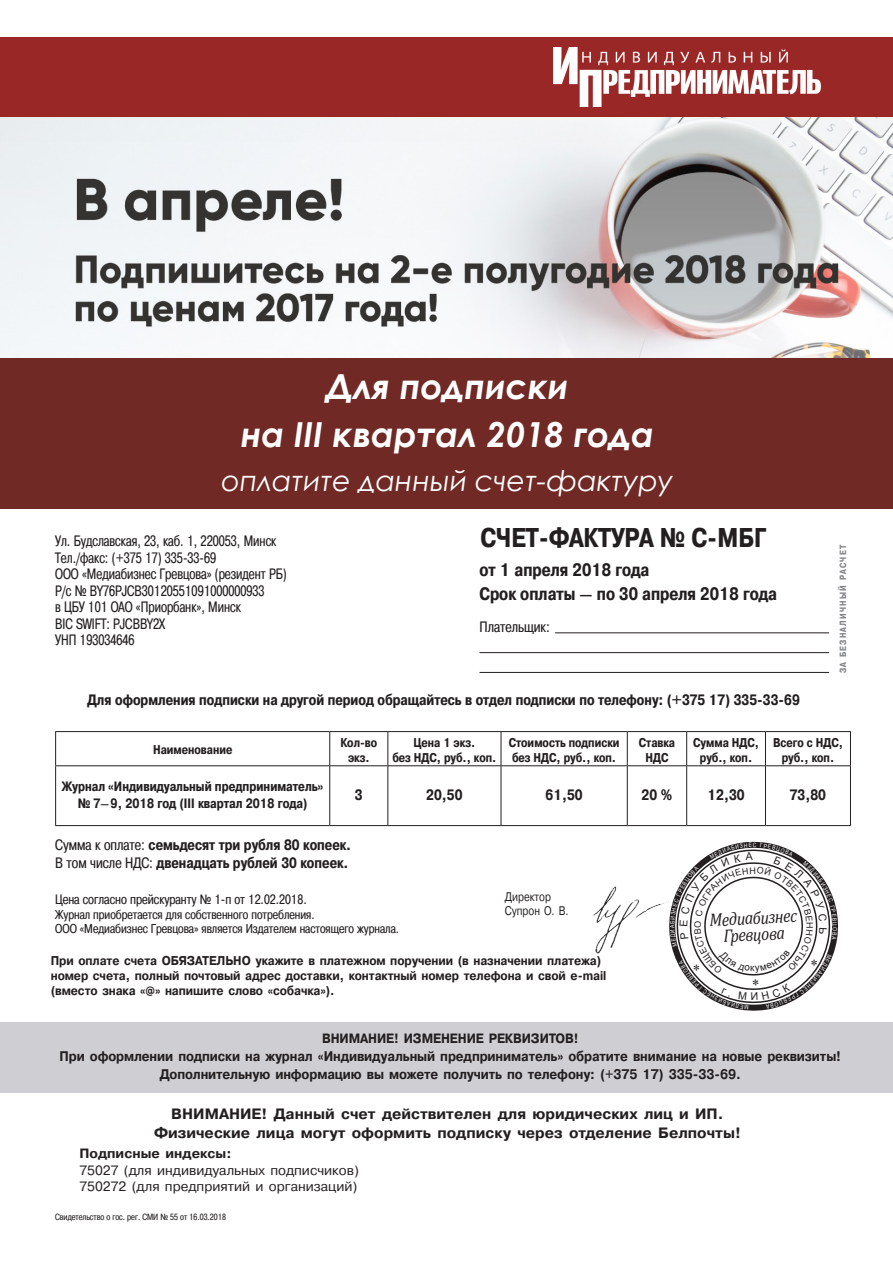
<style>
.page{position:relative;width:893px;height:1263px;background:#fff}
.page>*{position:absolute;margin:0;border:0;box-sizing:border-box;transform-origin:0 0}
.t1{font:italic 700 34.5px "Century Gothic";color:#fff}
.t2{font:italic 28.5px "Century Gothic";color:#fff}
.t3{font:700 27px "Pragmatica Cond C";color:#231f20}
.t4{font:700 18px "Pragmatica Cond C";color:#231f20}
.t5{font:italic 18px "Cambria";color:#231f20;scale:.89 1}
.Paragraph_Style_1{font:700 15px "Pragmatica Cond C";color:#231f20}
.t6{font:15px/16.5px "Pragmatica Cond C";color:#231f20;scale:.93 1}
.t7{font:700 15px "Pragmatica";color:#231f20}
.t8{font:15px "Pragmatica Cond C";color:#231f20}
.t9{font:15px "Times New Roman";color:#231f20}
.t10{font:700 13.95px "Pragmatica";letter-spacing:-.01em;color:#231f20;scale:.9 1}
.Paragraph_Style_1-2{font:700 13.5px "Pragmatica Cond C";color:#231f20}
.t11{font:13.5px "Pragmatica";color:#231f20}
.t12{font:13.5px "Pragmatica Cond C";color:#231f20}
.t13{font:700 13.5px "Pragmatica";letter-spacing:-.01em;color:#231f20;scale:.9 1}
.t14{font:700 13.5px "Pragmatica";letter-spacing:-.01em;color:#231f20}
.t15{font:700 12.75px/15px "Pragmatica";letter-spacing:-.01em;color:#231f20;scale:.9 1}
.t16{font:12.75px "Pragmatica Cond C";color:#231f20}
.t17{font:700 12.6px/14.2px "Pragmatica Cond C";color:#231f20;text-align:center}
.t18{font:12.45px "Pragmatica";color:#231f20;scale:.8 1}
.t19{font:9px "Pragmatica Cond C";color:#231f20}
.t20{font:700 9px "Pragmatica Cond C";letter-spacing:.14em;color:#808285}
.s1{font-weight:400}
</style>
<div class="page">
<hr style="left:555px;top:632px;width:274px;height:1px;background:#231f20">
<hr style="left:479px;top:652px;width:350px;height:1px;background:#231f20">
<hr style="left:479px;top:672px;width:350px;height:1px;background:#231f20">
<hr style="left:55px;top:731px;width:275px;height:1px;background:#231f20">
<hr style="left:55px;top:732px;width:1px;height:33px;background:#231f20">
<hr style="left:330px;top:731px;width:58px;height:1px;background:#231f20">
<hr style="left:329px;top:732px;width:1px;height:33px;background:#231f20">
<hr style="left:388px;top:731px;width:113px;height:1px;background:#231f20">
<hr style="left:387px;top:732px;width:1px;height:33px;background:#231f20">
<hr style="left:501px;top:731px;width:126px;height:1px;background:#231f20">
<hr style="left:501px;top:732px;width:1px;height:33px;background:#231f20">
<hr style="left:627px;top:731px;width:60px;height:1px;background:#231f20">
<hr style="left:627px;top:732px;width:1px;height:33px;background:#231f20">
<hr style="left:687px;top:731px;width:78px;height:1px;background:#231f20">
<hr style="left:686px;top:732px;width:1px;height:33px;background:#231f20">
<hr style="left:765px;top:731px;width:86px;height:1px;background:#231f20">
<hr style="left:765px;top:732px;width:1px;height:33px;background:#231f20">
<hr style="left:850px;top:732px;width:1px;height:33px;background:#231f20">
<hr style="left:55px;top:765px;width:275px;height:1px;background:#231f20">
<hr style="left:55px;top:766px;width:1px;height:59px;background:#231f20">
<hr style="left:330px;top:765px;width:58px;height:1px;background:#231f20">
<hr style="left:329px;top:766px;width:1px;height:59px;background:#231f20">
<hr style="left:388px;top:765px;width:113px;height:1px;background:#231f20">
<hr style="left:387px;top:766px;width:1px;height:59px;background:#231f20">
<hr style="left:501px;top:765px;width:126px;height:1px;background:#231f20">
<hr style="left:501px;top:766px;width:1px;height:59px;background:#231f20">
<hr style="left:627px;top:765px;width:60px;height:1px;background:#231f20">
<hr style="left:627px;top:766px;width:1px;height:59px;background:#231f20">
<hr style="left:687px;top:765px;width:78px;height:1px;background:#231f20">
<hr style="left:686px;top:766px;width:1px;height:59px;background:#231f20">
<hr style="left:765px;top:765px;width:86px;height:1px;background:#231f20">
<hr style="left:765px;top:766px;width:1px;height:59px;background:#231f20">
<hr style="left:850px;top:766px;width:1px;height:59px;background:#231f20">
<hr style="left:55px;top:825px;width:275px;height:1px;background:#231f20">
<hr style="left:330px;top:825px;width:58px;height:1px;background:#231f20">
<hr style="left:388px;top:825px;width:113px;height:1px;background:#231f20">
<hr style="left:501px;top:825px;width:126px;height:1px;background:#231f20">
<hr style="left:627px;top:825px;width:60px;height:1px;background:#231f20">
<hr style="left:687px;top:825px;width:78px;height:1px;background:#231f20">
<hr style="left:765px;top:825px;width:86px;height:1px;background:#231f20">
<img style="left:593px;top:886px;width:66px;height:68px">
<div style="left:0;top:1023px;width:893px;height:70px;background:#cfced3"></div>
<img style="left:0;top:117px;width:893px;height:241px">
<div style="left:0;top:37px;width:893px;height:80px;background:#992726"></div>
<img style="left:554px;top:48px;width:267px;height:59px">
<div style="left:0;top:358px;width:893px;height:150px;background:#702925"></div>
<svg style="left:659px;top:841px;width:180px;height:170px"></svg>
<p class="t1" style="left:326px;top:360px;width:244px">Для подписки</p>
<p class="t1" style="left:241px;top:408px;width:415px">на III квартал 2018 года</p>
<p class="t2" style="left:221px;top:460px;width:453px">оплатите данный счет-фактуру</p>
<p class="t6" style="left:55px;top:533px;width:250px">Ул. Будславская, 23, каб. 1, 220053, Минск Тел./факс: (+375 17) 335-33-69<br>ООО «Медиабизнес Гревцова» (резидент РБ)<br>Р/с № BY76PJCB30120551091000000933</p>
<p class="t6" style="left:55px;top:599px;width:201px">в ЦБУ 101 ОАО «Приорбанк», Минск</p>
<p class="t6" style="left:55px;top:615px;width:120px">BIC SWIFT: PJCBBY2X<br>УНП 193034646</p>
<p class="t3" style="left:480px;top:523px;width:287px">СЧЕТ-ФАКТУРА № C-МБГ</p>
<p class="t4" style="left:479px;top:559px;width:171px">от 1 апреля 2018 года</p>
<p class="t4" style="left:479px;top:583px;width:299px">Срок оплаты — по 30 апреля 2018 года</p>
<p class="t8" style="left:479px;top:619px;width:72px">Плательщик:</p>
<p class="Paragraph_Style_1" style="left:88px;top:691px;width:714px">Для оформления подписки на другой период обращайтесь в отдел подписки по телефону: (+375 17) 335-33-69</p>
<p class="t20" style="left:838px;top:673px;width:130px;rotate:-90deg">ЗА БЕЗНАЛИЧНЫЙ РАСЧЕТ</p>
<p class="t17" style="left:153px;top:743px;width:81px">Наименование</p>
<p class="t17" style="left:340px;top:736px;width:38px">Кол-во экз.</p>
<p class="t17" style="left:392px;top:736px;width:106px">Цена 1 экз.<br>без НДС, руб., коп.</p>
<p class="t17" style="left:509px;top:736px;width:112px;text-align:left">Стоимость подписки без НДС, руб., коп.</p>
<p class="t17" style="left:639px;top:736px;width:38px">Ставка<br>НДС</p>
<p class="t17" style="left:693px;top:736px;width:67px">Сумма НДС, руб., коп.</p>
<p class="t17" style="left:773px;top:736px;width:71px">Всего с НДС, руб., коп.</p>
<p class="Paragraph_Style_1-2" style="left:62px;top:779px;width:263px">Журнал «Индивидуальный предприниматель»</p>
<p class="Paragraph_Style_1-2" style="left:78px;top:796px;width:231px">№ 7– 9, 2018 год (III квартал 2018 года)</p>
<p class="Paragraph_Style_1" style="left:355px;top:787px;width:9px">3</p>
<p class="Paragraph_Style_1" style="left:426px;top:787px;width:38px">20,50</p>
<p class="Paragraph_Style_1" style="left:546px;top:787px;width:39px">61,50</p>
<p class="Paragraph_Style_1" style="left:642px;top:787px;width:32px">20 %</p>
<p class="Paragraph_Style_1" style="left:707px;top:787px;width:39px">12,30</p>
<p class="Paragraph_Style_1" style="left:790px;top:787px;width:38px">73,80</p>
<p class="Paragraph_Style_1" style="left:55px;top:837px;width:298px"><span class="s1">Сумма к оплате:</span> семьдесят три рубля 80 копеек.</p>
<p class="Paragraph_Style_1" style="left:55px;top:855px;width:295px"><span class="s1">В том числе НДС:</span> двенадцать рублей 30 копеек.</p>
<p class="t12" style="left:55px;top:892px;width:253px">Цена согласно прейскуранту № 1-п от 12.02.2018.</p>
<p class="t16" style="left:55px;top:907px;width:261px">Журнал приобретается для собственного потребления.</p>
<p class="t16" style="left:55px;top:921px;width:345px">ООО «Медиабизнес Гревцова» является Издателем настоящего журнала.</p>
<p class="t18" style="left:505px;top:890px;width:60px">Директор</p>
<p class="t18" style="left:505px;top:904px;width:81px">Супрон О. В.</p>
<p class="t15" style="left:51px;top:953px;width:619px">При оплате счета ОБЯЗАТЕЛЬНО укажите в платежном поручении (в назначении платежа) номер счета, полный почтовый адрес доставки, контактный номер телефона и свой e-mail (вместо знака «@» напишите слово «собачка»).</p>
<p class="t9" style="left:693px;top:959px;width:9px">*</p>
<p class="t5" style="left:709px;top:907px;width:100px;rotate:-3deg">Медиабизнес</p>
<p class="t5" style="left:723px;top:923px;width:71px;rotate:-3deg">Гревцова</p>
<p class="t9" style="left:810px;top:954px;width:9px">*</p>
<p class="t13" style="left:322px;top:1031px;width:287px">ВНИМАНИЕ! ИЗМЕНЕНИЕ РЕКВИЗИТОВ!</p>
<p class="t10" style="left:60px;top:1049px;width:870px">При оформлении подписки на журнал «Индивидуальный предприниматель» обратите внимание на новые реквизиты!</p>
<p class="t10" style="left:160px;top:1067px;width:647px">Дополнительную информацию вы можете получить по телефону: (+375 17) 335-33-69.</p>
<p class="t7" style="left:171px;top:1105px;width:554px">ВНИМАНИЕ! Данный счет действителен для юридических лиц и ИП.</p>
<p class="t7" style="left:154px;top:1125px;width:588px">Физические лица могут оформить подписку через отделение Белпочты!</p>
<p class="t14" style="left:79px;top:1146px;width:154px">Подписные индексы:</p>
<p class="t11" style="left:79px;top:1163px;width:281px">75027 (для индивидуальных подписчиков)</p>
<p class="t11" style="left:79px;top:1179px;width:279px">750272 (для предприятий и организаций)</p>
<p class="t19" style="left:55px;top:1212px;width:172px">Свидетельство о гос. рег. СМИ № 55 от 16.03.2018</p>
</div>
